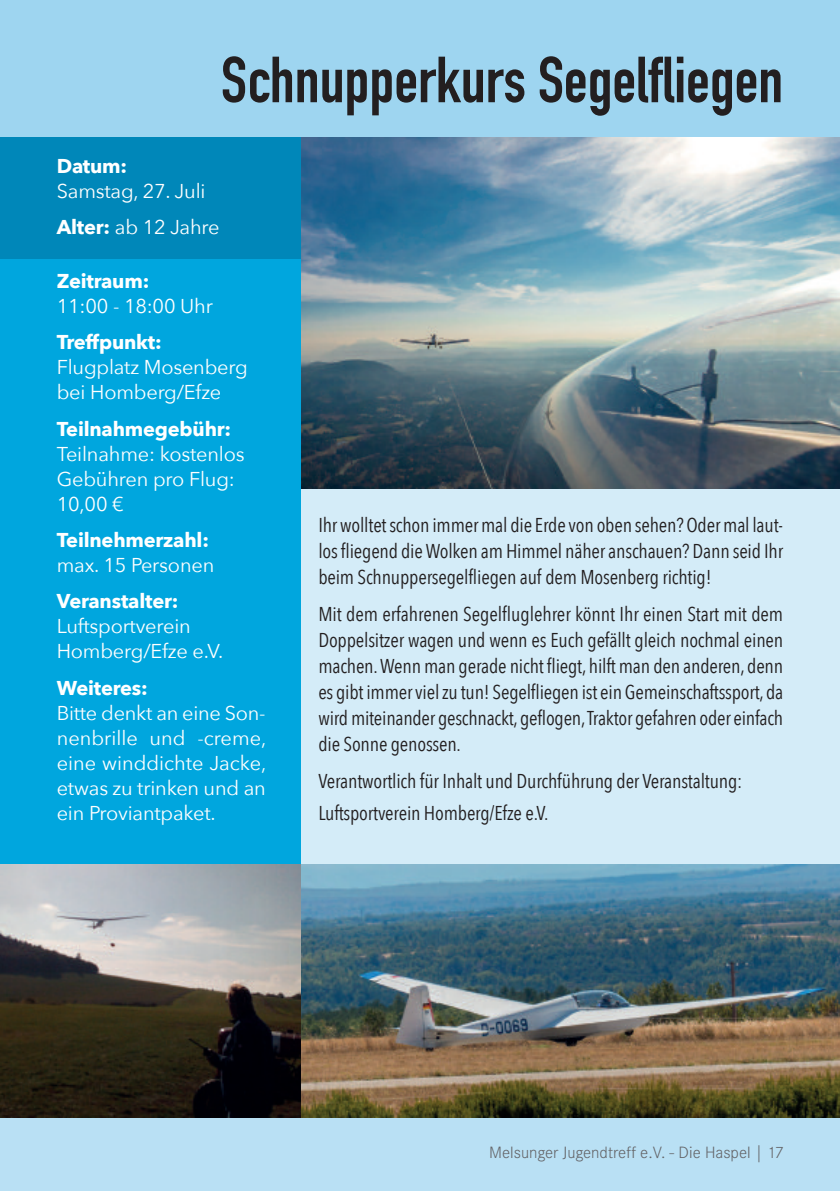
<style>
.page{position:relative;width:840px;height:1191px;background:#fff}
.page>*{position:absolute;margin:0;border:0;box-sizing:border-box;transform-origin:0 0}
.t1{font:64px "DIN Engschrift";color:#231f20}
.t2{font:20px/26px "Avenir Next Condensed";letter-spacing:-.01em;color:#231f20;text-align:justify}
.t3{font:20px/25px "Avenir Next";letter-spacing:-.01em;color:#fff}
.t4{font:700 20px "Avenir Next";letter-spacing:-.01em;color:#fff}
.t5{font:300 17px "Corporate S";color:#636366}
.s1{font-weight:700}
</style>
<div class="page">
<div style="left:0;top:117px;width:839px;height:1074px;background:#d4ecf8"></div>
<div style="left:0;top:1117px;width:839px;height:74px;background:#b9e0f4"></div>
<hr style="left:0;top:1117px;width:1px;height:74px;background:#e1bdbb">
<img style="left:300px;top:864px;width:539px;height:253px">
<img style="left:300px;top:136px;width:539px;height:352px">
<div style="left:0;top:117px;width:300px;height:756px;background:#00a6de"></div>
<div style="left:0;top:127px;width:300px;height:131px;background:#0087b9"></div>
<div style="left:0;top:0;width:839px;height:136px;background:#9ed5f0"></div>
<svg style="left:0;top:864px;width:300px;height:253px;background:#66635f"></svg>
<h1 class="t1" style="left:221px;top:57px;width:563px">Schnupperkurs Segelfliegen</h1>
<p class="t4" style="left:57px;top:153px;width:72px">Datum:</p>
<p class="t3" style="left:57px;top:174px;width:164px;line-height:36.4px">Samstag, 27. Juli<br><span class="s1">Alter:</span> ab 12 Jahre</p>
<p class="t4" style="left:57px;top:268px;width:94px">Zeitraum:</p>
<p class="t3" style="left:57px;top:294px;width:158px">11:00 - 18:00 Uhr</p>
<p class="t4" style="left:57px;top:329px;width:106px">Treffpunkt:</p>
<p class="t3" style="left:57px;top:355px;width:192px">Flugplatz Mosenberg bei Homberg/Efze</p>
<p class="t4" style="left:57px;top:415px;width:176px">Teilnahmegebühr:</p>
<p class="t3" style="left:57px;top:442px;width:189px">Teilnahme: kostenlos<br>Gebühren pro Flug:<br>10,00 €</p>
<p class="t4" style="left:57px;top:527px;width:154px">Teilnehmerzahl:</p>
<p class="t3" style="left:57px;top:553px;width:159px">max. 15 Personen</p>
<p class="t4" style="left:57px;top:588px;width:123px">Veranstalter:</p>
<p class="t3" style="left:57px;top:614px;width:168px">Luftsportverein<br>Homberg/Efze e.V.</p>
<p class="t4" style="left:57px;top:674px;width:92px">Weiteres:</p>
<p class="t3" style="left:57px;top:701px;width:211px;text-align:justify">Bitte denkt an eine Son&shy;nenbrille und -creme, eine winddichte Jacke, etwas zu trinken und an ein Proviantpaket.</p>
<p class="t2" style="left:318px;top:512px;width:466px">Ihrwolltetschon immermal die Erde von oben sehen?Odermal laut&shy;los fliegend dieWolken am Himmel näher anschauen? Dann seid Ihr beim Schnuppersegelfliegen auf dem Mosenberg richtig!</p>
<p class="t2" style="left:318px;top:602px;width:466px">Mit dem erfahrenen Segelfluglehrer könnt Ihr einen Start mit dem Doppelsitzer wagen und wenn es Euch gefällt gleich nochmal einen machen.Wenn man gerade nicht fliegt, hilft man den anderen, denn es gibt immervielzu tun! Segelfliegen ist ein Gemeinschaftssport,da wirdmiteinander geschnackt,geflogen,Traktor gefahren oder einfach die Sonne genossen.</p>
<p class="t2" style="left:318px;top:766px;width:425px;line-height:31.6px">Verantwortlich für Inhalt und Durchführung der Veranstaltung:<br>Luftsportverein Homberg/Efze e.V.</p>
<p class="t5" style="left:489px;top:1141px;width:295px">Melsunger Jugendtreff e.V. - Die Haspel | 17</p>
</div>
